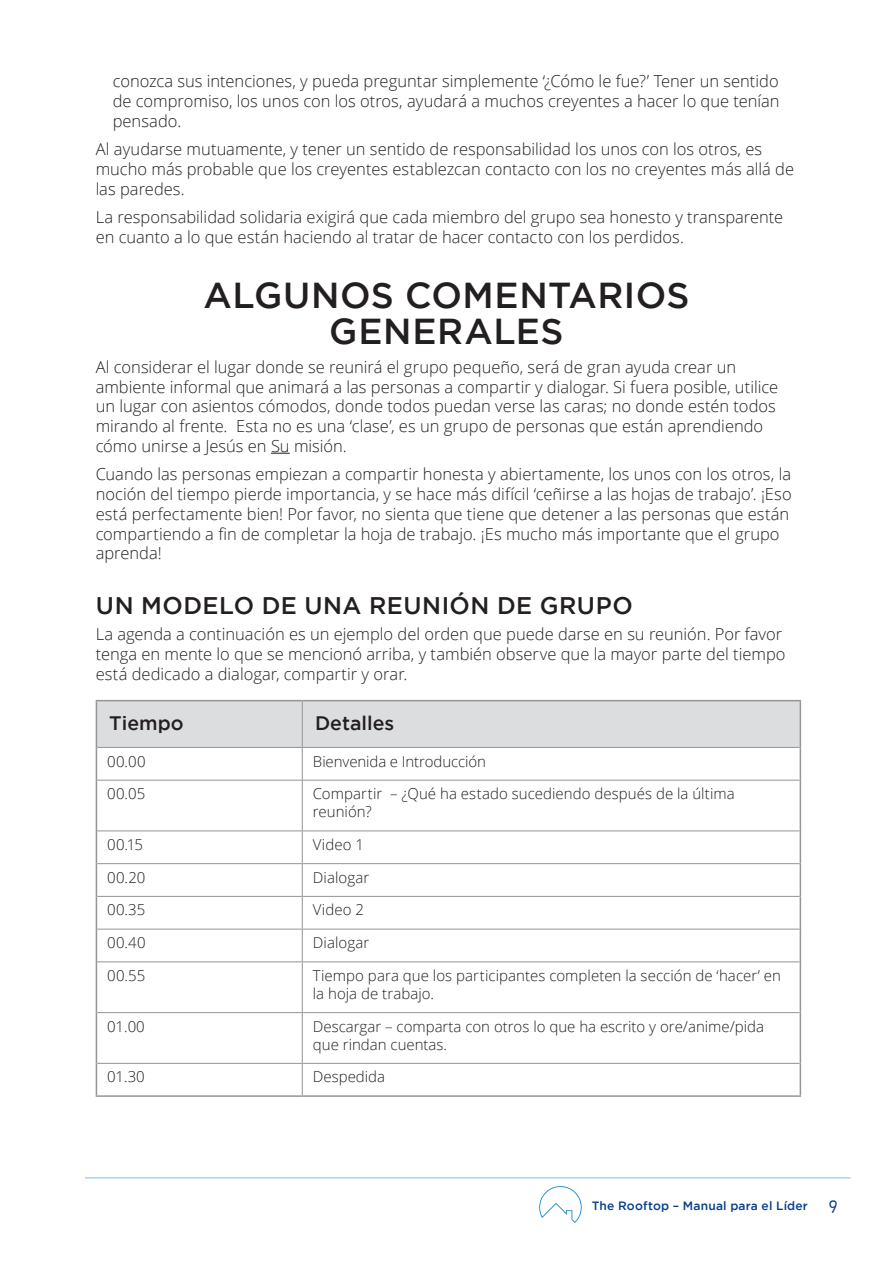
<style>
.page{position:relative;width:893px;height:1263px;background:#fff}
.page>*{position:absolute;margin:0;border:0;box-sizing:border-box;transform-origin:0 0}
.t1{font:500 36px/36px "Gotham";letter-spacing:.015em;color:#231f20;text-align:center}
.t2{font:500 24px "Gotham";letter-spacing:.02em;color:#231f20}
.t3{font:500 19.5px "Gotham";color:#231f20}
.t4{font:300 16.5px/19.8px "Open Sans";color:#231f20}
.t5{font:300 15px/18px "Open Sans";color:#231f20}
.t6{font:500 12px "Gotham";letter-spacing:.02em;color:#083e89}
.s1{font-family:"Nexa Rust Handmade";font-weight:400;font-stretch:expanded;font-size:18px}
</style>
<div class="page">
<hr style="left:85px;top:1177px;width:765px;height:1px;background:#73bde9">
<svg style="left:539px;top:1186px;width:43px;height:37px"></svg>
<svg style="left:271px;top:453px;width:19px;height:1px"></svg>
<div style="left:97px;top:701px;width:703px;height:46px;background:#dcdddf"></div>
<svg style="left:97px;top:781px;width:703px;height:282px"></svg>
<hr style="left:96px;top:700px;width:206px;height:1px;background:#939598">
<hr style="left:96px;top:701px;width:1px;height:46px;background:#939598">
<hr style="left:302px;top:700px;width:499px;height:1px;background:#939598">
<hr style="left:800px;top:701px;width:1px;height:46px;background:#939598">
<hr style="left:302px;top:701px;width:1px;height:46px;background:#939598">
<hr style="left:97px;top:747px;width:205px;height:1px;background:#939598">
<hr style="left:302px;top:747px;width:498px;height:1px;background:#939598">
<hr style="left:96px;top:747px;width:1px;height:33px;background:#939598">
<hr style="left:800px;top:747px;width:1px;height:33px;background:#939598">
<hr style="left:96px;top:780px;width:1px;height:51px;background:#939598">
<hr style="left:800px;top:780px;width:1px;height:51px;background:#939598">
<hr style="left:96px;top:831px;width:1px;height:33px;background:#939598">
<hr style="left:800px;top:831px;width:1px;height:33px;background:#939598">
<hr style="left:96px;top:864px;width:1px;height:32px;background:#939598">
<hr style="left:800px;top:864px;width:1px;height:32px;background:#939598">
<hr style="left:96px;top:896px;width:1px;height:33px;background:#939598">
<hr style="left:800px;top:896px;width:1px;height:33px;background:#939598">
<hr style="left:96px;top:929px;width:1px;height:33px;background:#939598">
<hr style="left:800px;top:929px;width:1px;height:33px;background:#939598">
<hr style="left:96px;top:962px;width:1px;height:50px;background:#939598">
<hr style="left:800px;top:962px;width:1px;height:50px;background:#939598">
<hr style="left:96px;top:1012px;width:1px;height:51px;background:#939598">
<hr style="left:800px;top:1012px;width:1px;height:51px;background:#939598">
<hr style="left:96px;top:1063px;width:1px;height:32px;background:#939598">
<hr style="left:800px;top:1063px;width:1px;height:32px;background:#939598">
<hr style="left:96px;top:1095px;width:206px;height:2px;background:#939598">
<hr style="left:302px;top:1095px;width:499px;height:2px;background:#939598">
<hr style="left:302px;top:748px;width:1px;height:32px;background:#939598">
<hr style="left:97px;top:780px;width:205px;height:1px;background:#939598">
<hr style="left:302px;top:780px;width:498px;height:1px;background:#939598">
<hr style="left:302px;top:780px;width:1px;height:50px;background:#939598">
<hr style="left:97px;top:830px;width:205px;height:1px;background:#939598">
<hr style="left:302px;top:830px;width:498px;height:1px;background:#939598">
<hr style="left:302px;top:831px;width:1px;height:32px;background:#939598">
<hr style="left:97px;top:863px;width:205px;height:1px;background:#939598">
<hr style="left:302px;top:863px;width:498px;height:1px;background:#939598">
<hr style="left:302px;top:864px;width:1px;height:32px;background:#939598">
<hr style="left:97px;top:896px;width:205px;height:1px;background:#939598">
<hr style="left:302px;top:896px;width:498px;height:1px;background:#939598">
<hr style="left:302px;top:897px;width:1px;height:32px;background:#939598">
<hr style="left:97px;top:929px;width:205px;height:1px;background:#939598">
<hr style="left:302px;top:929px;width:498px;height:1px;background:#939598">
<hr style="left:302px;top:929px;width:1px;height:32px;background:#939598">
<hr style="left:97px;top:961px;width:205px;height:1px;background:#939598">
<hr style="left:302px;top:961px;width:498px;height:1px;background:#939598">
<hr style="left:302px;top:962px;width:1px;height:50px;background:#939598">
<hr style="left:97px;top:1012px;width:205px;height:1px;background:#939598">
<hr style="left:302px;top:1012px;width:498px;height:1px;background:#939598">
<hr style="left:302px;top:1013px;width:1px;height:50px;background:#939598">
<hr style="left:302px;top:1064px;width:1px;height:31px;background:#939598">
<hr style="left:97px;top:1063px;width:205px;height:1px;background:#939598">
<hr style="left:302px;top:1063px;width:498px;height:1px;background:#939598">
<p class="t4" style="left:113px;top:71px;width:668px;text-align:justify">conozca sus intenciones, y pueda preguntar simplemente ‘¿Cómo le fue?’ Tener un sentido de compromiso, los unos con los otros, ayudará a muchos creyentes a hacer lo que tenían pensado.</p>
<p class="t4" style="left:96px;top:139px;width:700px">Al ayudarse mutuamente, y tener un sentido de responsabilidad los unos con los otros, es mucho más probable que los creyentes establezcan contacto con los no creyentes más allá de las paredes.</p>
<p class="t4" style="left:96px;top:207px;width:689px">La responsabilidad solidaria exigirá que cada miembro del grupo sea honesto y transparente en cuanto a lo que están haciendo al tratar de hacer contacto con los perdidos.</p>
<h1 class="t1" style="left:204px;top:277px;width:487px">ALGUNOS COMENTARIOS<br>GENERALES</h1>
<p class="t4" style="left:96px;top:356px;width:684px">Al considerar el lugar donde se reunirá el grupo pequeño, será de gran ayuda crear un ambiente informal que animará a las personas a compartir y dialogar. Si fuera posible, utilice un lugar con asientos cómodos, donde todos puedan verse las caras; no donde estén todos mirando al frente. Esta no es una ‘clase’, es un grupo de personas que están aprendiendo cómo unirse a Jesús en Su misión.</p>
<p class="t4" style="left:96px;top:464px;width:697px">Cuando las personas empiezan a compartir honesta y abiertamente, los unos con los otros, la noción del tiempo pierde importancia, y se hace más difícil ‘ceñirse a las hojas de trabajo’. ¡Eso está perfectamente bien! Por favor, no sienta que tiene que detener a las personas que están compartiendo a fin de completar la hoja de trabajo. ¡Es mucho más importante que el grupo aprenda!</p>
<h2 class="t2" style="left:96px;top:592px;width:538px">UN MODELO DE UNA REUNIÓN DE GRUPO</h2>
<p class="t4" style="left:96px;top:624px;width:691px">La agenda a continuación es un ejemplo del orden que puede darse en su reunión. Por favor tenga en mente lo que se mencionó arriba, y también observe que la mayor parte del tiempo está dedicado a dialogar, compartir y orar.</p>
<p class="t3" style="left:109px;top:712px;width:76px">Tiempo</p>
<p class="t3" style="left:315px;top:712px;width:81px">Detalles</p>
<p class="t5" style="left:107px;top:752px;width:40px">00.00</p>
<p class="t5" style="left:313px;top:752px;width:175px">Bienvenida e Introducción</p>
<p class="t5" style="left:107px;top:784px;width:40px">00.05</p>
<p class="t5" style="left:313px;top:784px;width:423px">Compartir – ¿Qué ha estado sucediendo después de la última reunión?</p>
<p class="t5" style="left:107px;top:835px;width:37px">00.15</p>
<p class="t5" style="left:313px;top:835px;width:53px">Video 1</p>
<p class="t5" style="left:107px;top:868px;width:40px">00.20</p>
<p class="t5" style="left:313px;top:868px;width:58px">Dialogar</p>
<p class="t5" style="left:107px;top:901px;width:40px">00.35</p>
<p class="t5" style="left:313px;top:901px;width:53px">Video 2</p>
<p class="t5" style="left:107px;top:933px;width:40px">00.40</p>
<p class="t5" style="left:313px;top:933px;width:58px">Dialogar</p>
<p class="t5" style="left:107px;top:966px;width:40px">00.55</p>
<p class="t5" style="left:313px;top:966px;width:470px">Tiempo para que los participantes completen la sección de ‘hacer’ en la hoja de trabajo.</p>
<p class="t5" style="left:107px;top:1017px;width:39px">01.00</p>
<p class="t5" style="left:313px;top:1017px;width:453px">Descargar – comparta con otros lo que ha escrito y ore/anime/pida que rindan cuentas.</p>
<p class="t5" style="left:107px;top:1067px;width:39px">01.30</p>
<p class="t5" style="left:313px;top:1067px;width:74px">Despedida</p>
<p class="t6" style="left:592px;top:1199px;width:247px">The Rooftop – Manual para el Líder <span class="s1">9</span></p>
</div>
